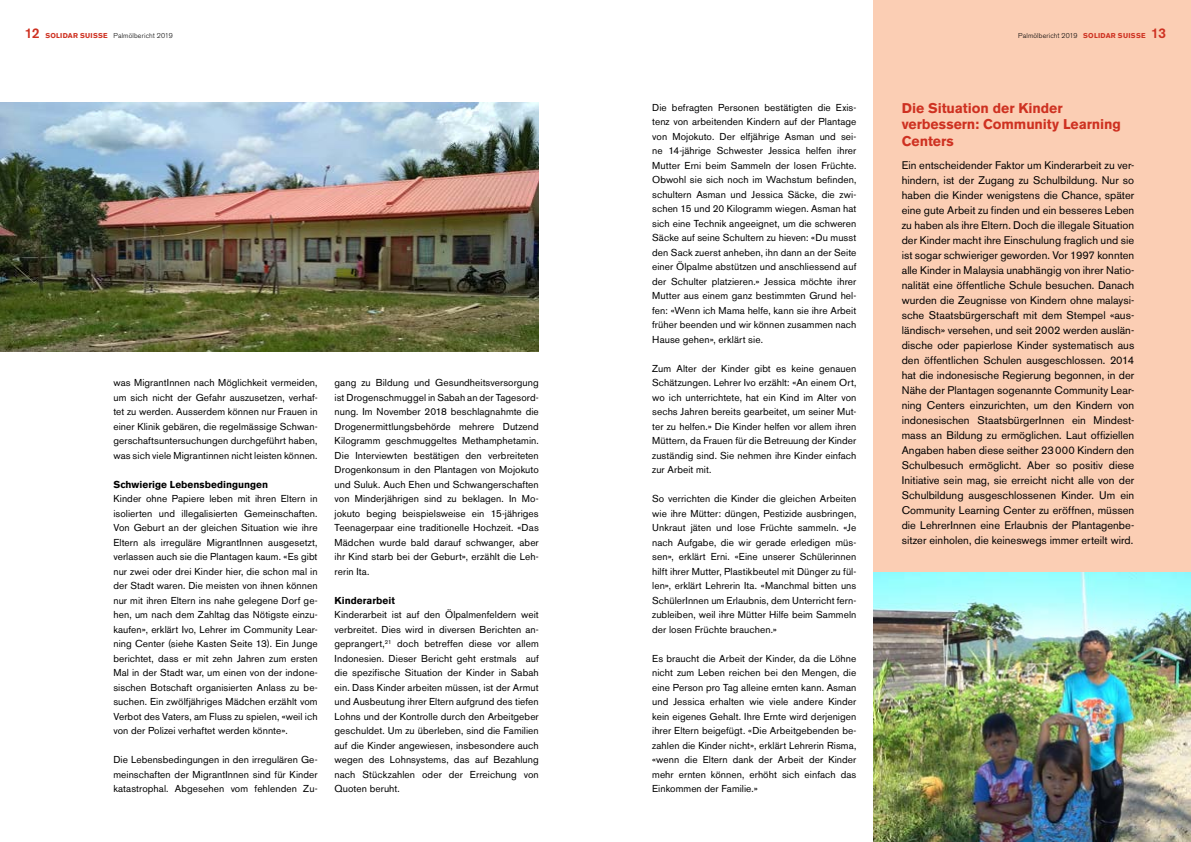
<style>
.page{position:relative;width:1191px;height:842px;background:#fff}
.page>*{position:absolute;margin:0;border:0;box-sizing:border-box;transform-origin:0 0}
.t1{font:700 14px/16.5px "Akzidenz Grotesk BE";letter-spacing:-.005em;color:#ce3121}
.t2{font:11px/15px "Akzidenz Grotesk BE";letter-spacing:.005em;color:#000;text-align:justify}
.t3{font:10px/14.5px "Akzidenz Grotesk BE";letter-spacing:.01em;color:#000;text-align:justify}
.t4{font:700 10px "Akzidenz Grotesk BE";letter-spacing:.005em;color:#000}
.t5{font:300 7px "Akzidenz Grotesk BE";letter-spacing:.02em;color:#000}
.s1{font-weight:500;font-size:14px;color:#ce3121}
.s2{font-weight:700;color:#ce3121}
</style>
<div class="page">
<div style="left:873px;top:0;width:318px;height:573px;background:#fbceb4"></div>
<img style="left:873px;top:573px;width:318px;height:269px">
<img style="left:0;top:102px;width:539px;height:249px">
<p class="t5" style="left:25px;top:32px;width:149px"><span class="s1">12</span> <span class="s2">SOLIDAR SUISSE</span> Palmölbericht 2019</p>
<p class="t3" style="left:113px;top:376px;width:206px">was MigrantInnen nach Möglichkeit vermeiden, um sich nicht der Gefahr auszusetzen, verhaf&shy;tet zu werden. Ausserdem können nur Frauen in einer Klinik gebären, die regelmässige Schwan&shy;gerschaftsuntersuchungen durchgeführt haben, was sich viele Migrantinnen nicht leisten können.</p>
<p class="t4" style="left:113px;top:478px;width:156px">Schwierige Lebensbedingungen</p>
<p class="t3" style="left:113px;top:492px;width:206px">Kinder ohne Papiere leben mit ihren Eltern in isolierten und illegalisierten Gemeinschaften.<br>Von Geburt an der gleichen Situation wie ihre Eltern als irreguläre MigrantInnen ausgesetzt, verlassen auch sie die Plantagen kaum. «Es gibt nur zwei oder drei Kinder hier, die schon mal in der Stadt waren. Die meisten von ihnen können nur mit ihren Eltern ins nahe gelegene Dorf ge&shy;hen, um nach dem Zahltag das Nötigste einzu&shy;kaufen», erklärt Ivo, Lehrer im Community Lear&shy;ning Center (siehe Kasten Seite 13). Ein Junge berichtet, dass er mit zehn Jahren zum ersten Mal in der Stadt war, um einen von der indone&shy;sischen Botschaft organisierten Anlass zu be&shy;suchen. Ein zwölfjähriges Mädchen erzählt vom Verbot des Vaters, am Fluss zu spielen, «weil ich von der Polizei verhaftet werden könnte».</p>
<p class="t3" style="left:113px;top:753px;width:206px">Die Lebensbedingungen in den irregulären Ge&shy;meinschaften der MigrantInnen sind für Kinder katastrophal. Abgesehen vom fehlenden Zu-</p>
<p class="t3" style="left:334px;top:376px;width:206px">gang zu Bildung und Gesundheitsversorgung ist Drogenschmuggel in Sabah an der Tagesord&shy;nung. Im November 2018 beschlagnahmte die Drogenermittlungsbehörde mehrere Dutzend Kilogramm geschmuggeltes Methamphetamin.<br>Die Interviewten bestätigen den verbreiteten Drogenkonsum in den Plantagen von Mojokuto und Suluk. Auch Ehen und Schwangerschaften von Minderjährigen sind zu beklagen. In Mo&shy;jokuto beging beispielsweise ein 15-jähriges Teenagerpaar eine traditionelle Hochzeit. «Das Mädchen wurde bald darauf schwanger, aber ihr Kind starb bei der Geburt», erzählt die Leh&shy;rerin Ita.</p>
<p class="t4" style="left:334px;top:594px;width:62px">Kinderarbeit</p>
<p class="t3" style="left:334px;top:608px;width:206px">Kinderarbeit ist auf den Ölpalmenfeldern weit verbreitet. Dies wird in diversen Berichten an&shy;geprangert,<sup>21</sup> doch betreffen diese vor allem Indonesien. Dieser Bericht geht erstmals auf die spezifische Situation der Kinder in Sabah ein. Dass Kinder arbeiten müssen, ist der Armut und Ausbeutung ihrer Eltern aufgrund des tiefen Lohns und der Kontrolle durch den Arbeitgeber geschuldet. Um zu überleben, sind die Familien auf die Kinder angewiesen, insbesondere auch wegen des Lohnsystems, das auf Bezahlung nach Stückzahlen oder der Erreichung von Quoten beruht.</p>
<p class="t3" style="left:652px;top:100px;width:206px">Die befragten Personen bestätigten die Exis&shy;tenz von arbeitenden Kindern auf der Plantage von Mojokuto. Der elfjährige Asman und sei&shy;ne 14-jährige Schwester Jessica helfen ihrer Mutter Erni beim Sammeln der losen Früchte.<br>Obwohl sie sich noch im Wachstum befinden, schultern Asman und Jessica Säcke, die zwi&shy;schen 15 und 20 Kilogramm wiegen. Asman hat sich eine Technik angeeignet, um die schweren Säcke auf seine Schultern zu hieven: «Du musst den Sack zuerst anheben, ihn dann an der Seite einer Ölpalme abstützen und anschliessend auf der Schulter platzieren.» Jessica möchte ihrer Mutter aus einem ganz bestimmten Grund hel&shy;fen: «Wenn ich Mama helfe, kann sie ihre Arbeit früher beenden und wir können zusammen nach Hause gehen», erklärt sie.</p>
<p class="t3" style="left:652px;top:361px;width:206px">Zum Alter der Kinder gibt es keine genauen Schätzungen. Lehrer Ivo erzählt: «An einem Ort, wo ich unterrichtete, hat ein Kind im Alter von sechs Jahren bereits gearbeitet, um seiner Mut&shy;ter zu helfen.» Die Kinder helfen vor allem ihren Müttern, da Frauen für die Betreuung der Kinder zuständig sind. Sie nehmen ihre Kinder einfach zur Arbeit mit.</p>
<p class="t3" style="left:652px;top:492px;width:206px">So verrichten die Kinder die gleichen Arbeiten wie ihre Mütter: düngen, Pestizide ausbringen, Unkraut jäten und lose Früchte sammeln. «Je nach Aufgabe, die wir gerade erledigen müs&shy;sen», erklärt Erni. «Eine unserer Schülerinnen hilft ihrer Mutter, Plastikbeutel mit Dünger zu fül&shy;len», erklärt Lehrerin Ita. «Manchmal bitten uns SchülerInnen um Erlaubnis, dem Unterricht fern&shy;zubleiben, weil ihre Mütter Hilfe beim Sammeln der losen Früchte brauchen.»</p>
<p class="t3" style="left:652px;top:651px;width:206px">Es braucht die Arbeit der Kinder, da die Löhne nicht zum Leben reichen bei den Mengen, die eine Person pro Tag alleine ernten kann. Asman und Jessica erhalten wie viele andere Kinder kein eigenes Gehalt. Ihre Ernte wird derjenigen ihrer Eltern beigefügt. «Die Arbeitgebenden be&shy;zahlen die Kinder nicht», erklärt Lehrerin Risma, «wenn die Eltern dank der Arbeit der Kinder mehr ernten können, erhöht sich einfach das Einkommen der Familie.»</p>
<p class="t5" style="left:1018px;top:32px;width:149px">Palmölbericht 2019 <span class="s2">SOLIDAR SUISSE</span> <span class="s1">13</span></p>
<h1 class="t1" style="left:901px;top:100px;width:221px">Die Situation der Kinder verbessern: Community Learning<br>Centers</h1>
<p class="t2" style="left:901px;top:158px;width:234px">Ein entscheidender Faktor um Kinderarbeit zu ver&shy;hindern, ist der Zugang zu Schulbildung. Nur so haben die Kinder wenigstens die Chance, später eine gute Arbeit zu finden und ein besseres Leben zu haben als ihre Eltern. Doch die illegale Situation der Kinder macht ihre Einschulung fraglich und sie ist sogar schwieriger geworden. Vor 1997 konnten alle Kinder in Malaysia unabhängig von ihrer Natio&shy;nalität eine öffentliche Schule besuchen. Danach wurden die Zeugnisse von Kindern ohne malaysi&shy;sche Staatsbürgerschaft mit dem Stempel «aus&shy;ländisch» versehen, und seit 2002 werden auslän&shy;dische oder papierlose Kinder systematisch aus den öffentlichen Schulen ausgeschlossen. 2014 hat die indonesische Regierung begonnen, in der Nähe der Plantagen sogenannte Community Lear&shy;ning Centers einzurichten, um den Kindern von indonesischen StaatsbürgerInnen ein Mindest&shy;mass an Bildung zu ermöglichen. Laut offiziellen Angaben haben diese seither 23000 Kindern den Schulbesuch ermöglicht. Aber so positiv diese Initiative sein mag, sie erreicht nicht alle von der Schulbildung ausgeschlossenen Kinder. Um ein Community Learning Center zu eröffnen, müssen die LehrerInnen eine Erlaubnis der Plantagenbe&shy;sitzer einholen, die keineswegs immer erteilt wird.</p>
</div>
